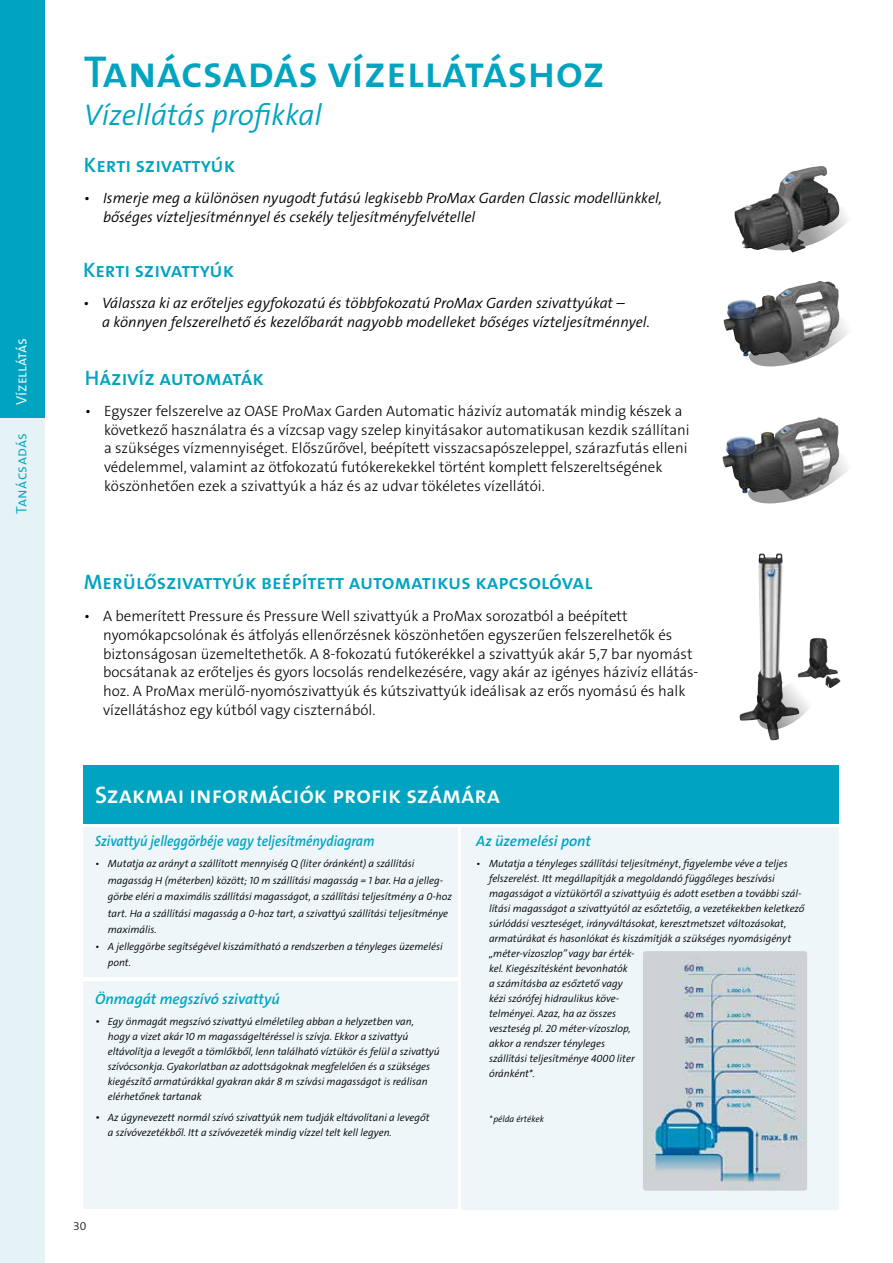
<style>
.page{position:relative;width:893px;height:1263px;background:#fff}
.page>*{position:absolute;margin:0;border:0;box-sizing:border-box;transform-origin:0 0}
.t1{font:45px "The Sans LP6 Se Bld";color:#00a4c0}
.t2{font:italic 300 30px "The Sans B Plus W4";color:#00a4c0}
.t3{font:24px "The Sans LP6 Se Bld";color:#fff}
.t4{font:21px "The Sans LP6 Se Bld";color:#00a4c0}
.t5{font:300 15px/18.8px "The Sans B Plus W3";color:#000}
.t6{font:15px/18.8px "The Sans LP4 Se Lig IT";color:#000}
.t7{font:italic 600 15px "The Sans B Plus W6";color:#00a4c0;scale:.89 1}
.t8{font:italic 600 15px "The Sans B Plus W6";color:#00a4c0}
.t9{font:15px "The Sans LP4 Se Lig";color:#fff}
.t10{font:15px "The Sans LP4 Se Lig";letter-spacing:.02em;color:#00a4c0}
.t11{font:300 12px "The Sans B Plus W3";color:#000}
.t12{font:10.5px/15px "The Sans LP4 Se Lig IT";color:#000}
.t13{font:9px "The Sans LP4 Se Lig IT";color:#000}
.s1{font-family:"The Sans LP4 Se Lig IT";font-weight:400}
.s2{font-size:12px}
</style>
<div class="page">
<img style="left:809px;top:638px;width:19px;height:24px">
<img style="left:740px;top:553px;width:43px;height:187px">
<svg style="left:755px;top:662px;width:86px;height:69px"></svg>
<svg style="left:753px;top:445px;width:95px;height:59px"></svg>
<img style="left:722px;top:417px;width:108px;height:83px">
<svg style="left:822px;top:200px;width:26px;height:40px"></svg>
<img style="left:734px;top:166px;width:88px;height:87px">
<svg style="left:754px;top:309px;width:94px;height:58px"></svg>
<img style="left:724px;top:281px;width:106px;height:82px">
<div style="left:84px;top:827px;width:374px;height:150px;background:#eef6fa"></div>
<div style="left:462px;top:827px;width:377px;height:383px;background:#eef6fa"></div>
<img style="left:643px;top:951px;width:164px;height:240px">
<div style="left:84px;top:982px;width:374px;height:227px;background:#eef6fa"></div>
<div style="left:84px;top:765px;width:755px;height:58px;background:#00a4c0"></div>
<div style="left:0;top:0;width:45px;height:419px;background:#00a4c0"></div>
<div style="left:0;top:419px;width:45px;height:844px;background:#e6f3f6"></div>
<h3 class="t9" style="left:12px;top:405px;width:69px;rotate:-90deg">Vízellátás</h3>
<h3 class="t10" style="left:12px;top:514px;width:82px;rotate:-90deg">Tanácsadás</h3>
<h1 class="t1" style="left:84px;top:43px;width:522px">Tanácsadás vízellátáshoz</h1>
<h2 class="t2" style="left:84px;top:97px;width:239px">Vízellátás profikkal</h2>
<h3 class="t4" style="left:84px;top:151px;width:153px">Kerti szivattyúk</h3>
<h3 class="t6" style="left:103px;top:189px;width:560px;text-indent:-19px">• Ismerje meg a különösen nyugodt futású legkisebb ProMax Garden Classic modellünkkel, bőséges vízteljesítménnyel és csekély teljesítményfelvétellel</h3>
<h3 class="t4" style="left:83px;top:257px;width:153px">Kerti szivattyúk</h3>
<h3 class="t6" style="left:102px;top:294px;width:549px;text-indent:-19px">• Válassza ki az erőteljes egyfokozatú és többfokozatú ProMax Garden szivattyúkat –<br>a könnyen felszerelhető és kezelőbarát nagyobb modelleket bőséges vízteljesítménnyel.</h3>
<h3 class="t4" style="left:85px;top:364px;width:180px">Házivíz automaták</h3>
<p class="t5" style="left:104px;top:401px;width:587px;text-indent:-19px"><span class="s1">•</span> Egyszer felszerelve az OASE ProMax Garden Automatic házivíz automaták mindig készek a következő használatra és a vízcsap vagy szelep kinyitásakor automatikusan kezdik szállítani a szükséges vízmennyiséget. Előszűrővel, beépített visszacsapószeleppel, szárazfutás elleni védelemmel, valamint az ötfokozatú futókerekekkel történt komplett felszereltségének köszönhetően ezek a szivattyúk a ház és az udvar tökéletes vízellátói.</p>
<h3 class="t4" style="left:84px;top:568px;width:510px">Merülőszivattyúk beépített automatikus kapcsolóval</h3>
<p class="t5" style="left:103px;top:607px;width:597px;text-indent:-19px"><span class="s1">•</span> A bemerített Pressure és Pressure Well szivattyúk a ProMax sorozatból a beépített nyomókapcsolónak és átfolyás ellenőrzésnek köszönhetően egyszerűen felszerelhetők és biztonságosan üzemeltethetők. A 8-fokozatú futókerékkel a szivattyúk akár 5,7 bar nyomást bocsátanak az erőteljes és gyors locsolás rendelkezésére, vagy akár az igényes házivíz ellátás&shy;hoz. A ProMax merülő-nyomószivattyúk és kútszivattyúk ideálisak az erős nyomású és halk vízellátáshoz egy kútból vagy ciszternából.</p>
<h3 class="t3" style="left:95px;top:779px;width:407px">Szakmai információk profik számára</h3>
<h3 class="t8" style="left:476px;top:832px;width:116px">Az üzemelési pont</h3>
<p class="t12" style="left:489px;top:856px;width:317px;text-indent:-13px">• Mutatja a tényleges szállítási teljesítményt, figyelembe véve a teljes felszerelést. Itt megállapítják a megoldandó függőleges beszívási magasságot a víztükörtől a szivattyúig és adott esetben a további szál&shy;lítási magasságot a szivattyútól az esőztetőig, a vezetékekben keletkező súrlódási veszteséget, irányváltásokat, keresztmetszet változásokat, armatúrákat és hasonlókat és kiszámítják a szükséges nyomásigényt „méter-vízoszlop” vagy bar érték-<br>kel. Kiegészítésként bevonhatók<br>a számításba az esőztető vagy<br>kézi szórófej hidraulikus köve-<br>telményei. Azaz, ha az összes<br>veszteség pl. 20 méter-vízoszlop,<br>akkor a rendszer tényleges<br>szállítási teljesítménye 4000 liter<br>óránként*.</p>
<h3 class="t7" style="left:95px;top:832px;width:316px">Szivattyú jelleggörbéje vagy teljesítménydiagram</h3>
<p class="t12" style="left:108px;top:856px;width:346px;line-height:16.5px;text-indent:-13px">• Mutatja az arányt a szállított mennyiség Q (liter óránként) a szállítási magasság H (méterben) között; 10 m szállítási magasság = 1 bar. Ha a jelleg&shy;görbe eléri a maximális szállítási magasságot, a szállítási teljesítmény a 0-hoz tart. Ha a szállítási magasság a 0-hoz tart, a szivattyú szállítási teljesítménye maximális.</p>
<p class="t12" style="left:108px;top:938px;width:336px;line-height:16.5px;text-indent:-13px">• A jelleggörbe segítségével kiszámítható a rendszerben a tényleges üzemelési pont.</p>
<h3 class="t8" style="left:95px;top:990px;width:186px">Önmagát megszívó szivattyú</h3>
<p class="t12" style="left:108px;top:1015px;width:333px;text-indent:-13px"><span class="s2">•</span> Egy önmagát megszívó szivattyú elméletileg abban a helyzetben van,<br>hogy a vizet akár 10 m magasságeltéréssel is szívja. Ekkor a szivattyú eltávolítja a levegőt a tömlőkből, lenn található víztükör és felül a szivattyú szívócsonkja. Gyakorlatban az adottságoknak megfelelően és a szükséges kiegészítő armatúrákkal gyakran akár 8 m szívási magasságot is reálisan elérhetőnek tartanak</p>
<p class="t12" style="left:108px;top:1111px;width:323px;text-indent:-13px"><span class="s2">•</span> Az úgynevezett normál szívó szivattyúk nem tudják eltávolítani a levegőt a szívóvezetékből. Itt a szívóvezeték mindig vízzel telt kell legyen.</p>
<p class="t13" style="left:489px;top:1113px;width:56px">*példa értékek</p>
<p class="t11" style="left:73px;top:1218px;width:15px">30</p>
</div>
